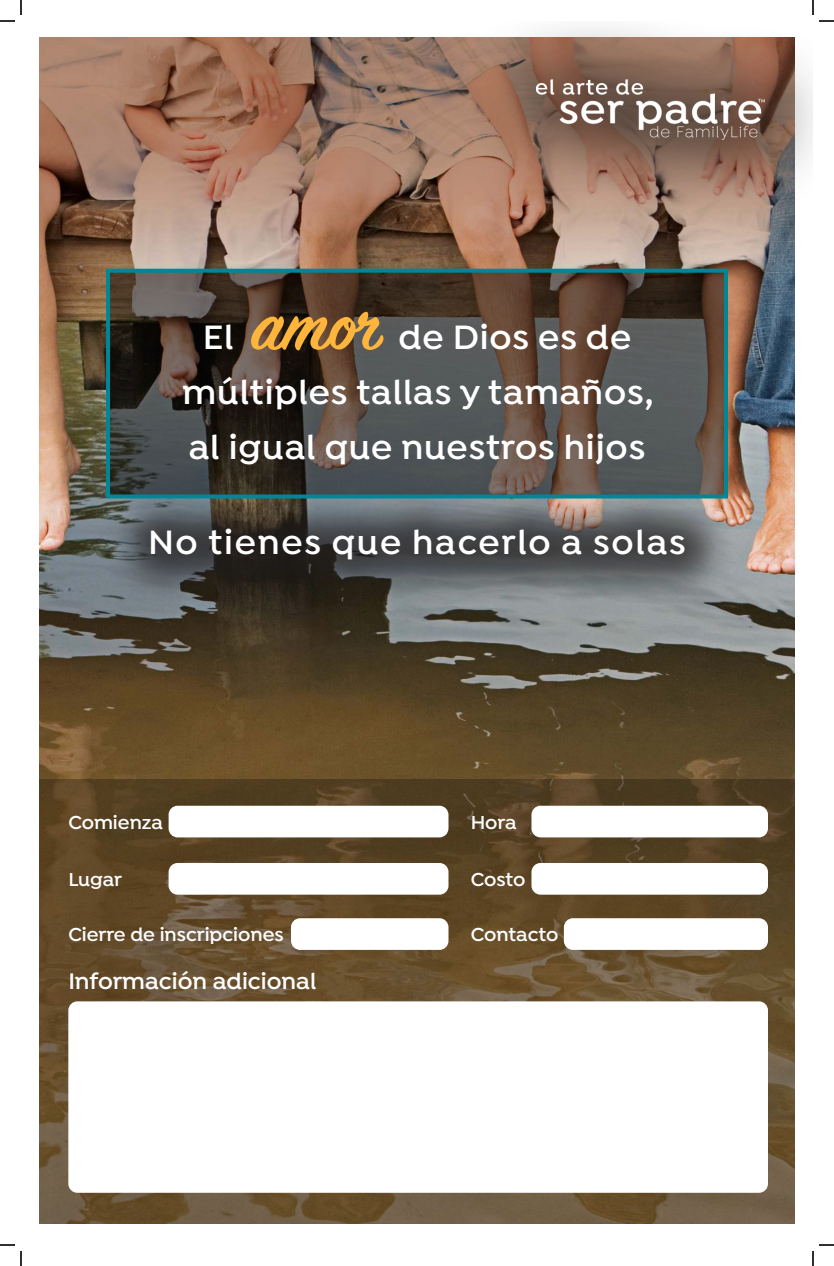
<style>
.page{position:relative;width:834px;height:1266px;background:#fff}
.page>*{position:absolute;margin:0;border:0;box-sizing:border-box;transform-origin:0 0}
.t1{font:80px "Sign Painter House Script";color:#fdb53b}
.t2{font:600 36px/55px "Isidora";letter-spacing:.025em;color:#fff}
.t3{font:600 36px "Isidora";letter-spacing:.05em;color:#fff}
.t4{font:600 24px "Isidora";color:#fff}
.t5{font:600 20px "Isidora";color:#fff}
</style>
<div class="page">
<img style="left:39px;top:38px;width:756px;height:741px">
<svg style="left:39px;top:779px;width:756px;height:444px;background:#624c2d"></svg>
<svg style="left:111px;top:274px;width:612px;height:211px;background:#4d443e"></svg>
<div style="left:169px;top:806px;width:280px;height:31px;background:#fff;border-radius:9px"></div>
<div style="left:68px;top:1001px;width:700px;height:192px;background:#fff;border-radius:9px"></div>
<div style="left:169px;top:863px;width:280px;height:32px;background:#fff;border-radius:9px"></div>
<div style="left:291px;top:918px;width:158px;height:32px;background:#fff;border-radius:9px"></div>
<div style="left:564px;top:918px;width:204px;height:32px;background:#fff;border-radius:9px"></div>
<div style="left:531px;top:863px;width:237px;height:32px;background:#fff;border-radius:9px"></div>
<div style="left:531px;top:806px;width:237px;height:31px;background:#fff;border-radius:9px"></div>
<div style="left:106px;top:485px;width:629px;height:124px;background:#221f1f;opacity:.75"></div>
<div style="left:106px;top:269px;width:622px;height:229px;border:4px solid #008795"></div>
<div style="left:465px;top:21px;width:348px;height:198px;background:#221f1f;opacity:.75"></div>
<img style="left:534px;top:76px;width:231px;height:67px">
<svg style="left:0;top:0;width:22px;height:22px"></svg>
<svg style="left:0;top:1244px;width:22px;height:22px"></svg>
<svg style="left:812px;top:0;width:22px;height:22px"></svg>
<svg style="left:812px;top:1244px;width:22px;height:22px"></svg>
<h1 class="t1" style="left:252px;top:276px;width:133px">amor</h1>
<p class="t2" style="left:182px;top:313px;width:473px;text-indent:216px">de Dios es de múltiples tallas y tamaños, al igual que nuestros hijos</p>
<p class="t2" style="left:203px;top:313px;width:32px">El</p>
<p class="t3" style="left:148px;top:525px;width:539px">No tienes que hacerlo a solas</p>
<p class="t5" style="left:68px;top:813px;width:96px">Comienza</p>
<p class="t5" style="left:68px;top:870px;width:55px">Lugar</p>
<p class="t5" style="left:68px;top:925px;width:217px">Cierre de inscripciones</p>
<p class="t4" style="left:68px;top:970px;width:249px">Información adicional</p>
<p class="t5" style="left:471px;top:813px;width:47px">Hora</p>
<p class="t5" style="left:471px;top:870px;width:56px">Costo</p>
<p class="t5" style="left:471px;top:925px;width:89px">Contacto</p>
</div>
